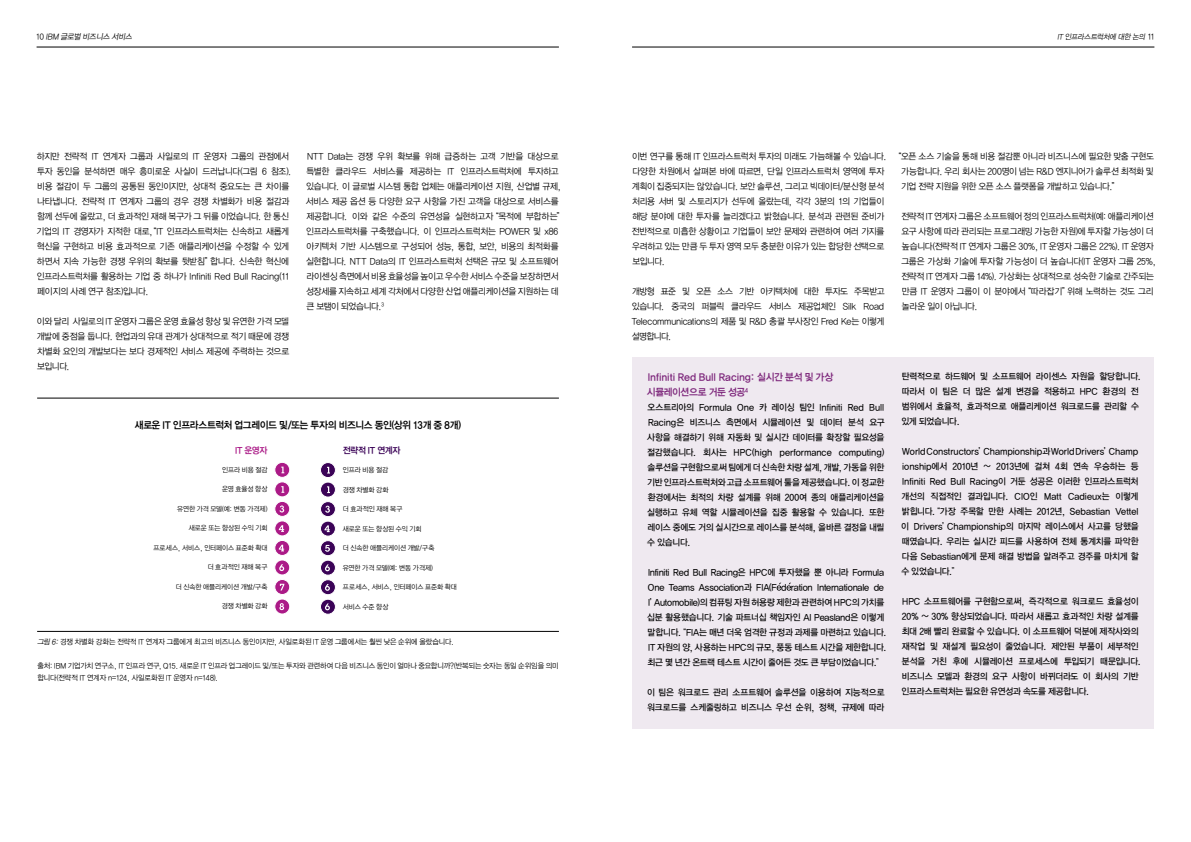
<style>
.page{position:relative;width:1191px;height:842px;background:#fff}
.page>*{position:absolute;margin:0;border:0;box-sizing:border-box;transform-origin:0 0}
.t1{font:10px/15px "YGO145";letter-spacing:-.085em;color:#7e287c;scale:.95 1}
.t2{font:10px "YGO145";letter-spacing:-.115em;color:#000;scale:.95 1}
.t3{font:9px/15px "YGO125";letter-spacing:-.105em;color:#000;scale:.95 1}
.t4{font:9px/15px "YGO135";letter-spacing:-.1em;color:#000;scale:.95 1}
.t5{font:9px "YGO145";letter-spacing:-.095em;color:#3b0357;scale:.95 1}
.t6{font:9px "YGO145";color:#ab1a87;scale:.95 1}
.t7{font:italic 8px "YGO125";color:#000;scale:.95 1}
.t8{font:7.5px/12px "YGO125";letter-spacing:-.095em;color:#000;scale:.95 1}
.t9{font:italic 7.5px "YGO125";color:#000;scale:.95 1}
.t10{font:7px "YGO125";letter-spacing:-.095em;color:#000;scale:.95 1}
.s1{font-style:normal}
.s2{font-family:"YGO12";font-style:normal;font-size:8px}
.s3{font-style:italic}
.s4{font-family:"YGO125"}
</style>
<div class="page">
<hr style="left:37px;top:47px;width:522px;height:1px;background:#000">
<hr style="left:632px;top:47px;width:522px;height:1px;background:#000">
<hr style="left:37px;top:398px;width:522px;height:1px;background:#000">
<hr style="left:37px;top:631px;width:522px;height:1px;background:#000">
<svg style="left:275px;top:462px;width:15px;height:15px"></svg>
<svg style="left:281px;top:467px;width:3px;height:6px"></svg>
<div style="left:274px;top:462px;width:16px;height:16px;border:1px solid #fff;border-radius:50%"></div>
<svg style="left:275px;top:482px;width:15px;height:15px"></svg>
<svg style="left:281px;top:486px;width:3px;height:7px"></svg>
<div style="left:274px;top:481px;width:16px;height:16px;border:1px solid #fff;border-radius:50%"></div>
<svg style="left:275px;top:501px;width:15px;height:15px"></svg>
<svg style="left:279px;top:505px;width:5px;height:7px"></svg>
<div style="left:274px;top:501px;width:16px;height:16px;border:1px solid #fff;border-radius:50%"></div>
<div style="left:275px;top:560px;width:15px;height:15px;background:#ab1a87;border-radius:50%"></div>
<svg style="left:279px;top:564px;width:5px;height:7px"></svg>
<div style="left:274px;top:560px;width:16px;height:15px;border:1px solid #fff;border-radius:50%"></div>
<svg style="left:275px;top:521px;width:15px;height:15px"></svg>
<svg style="left:279px;top:525px;width:5px;height:7px"></svg>
<div style="left:274px;top:520px;width:16px;height:16px;border:1px solid #fff;border-radius:50%"></div>
<svg style="left:275px;top:540px;width:15px;height:15px"></svg>
<svg style="left:279px;top:545px;width:5px;height:6px"></svg>
<div style="left:274px;top:540px;width:16px;height:16px;border:1px solid #fff;border-radius:50%"></div>
<svg style="left:275px;top:579px;width:15px;height:15px"></svg>
<svg style="left:280px;top:584px;width:4px;height:6px"></svg>
<div style="left:274px;top:579px;width:16px;height:16px;border:1px solid #fff;border-radius:50%"></div>
<svg style="left:275px;top:599px;width:15px;height:15px"></svg>
<svg style="left:279px;top:603px;width:5px;height:7px"></svg>
<div style="left:274px;top:599px;width:16px;height:15px;border:1px solid #fff;border-radius:50%"></div>
<div style="left:320px;top:463px;width:15px;height:15px;background:#3b0357;border-radius:50%"></div>
<svg style="left:327px;top:467px;width:3px;height:6px"></svg>
<div style="left:320px;top:462px;width:16px;height:16px;border:1px solid #fff;border-radius:50%"></div>
<div style="left:320px;top:482px;width:15px;height:15px;background:#3b0357;border-radius:50%"></div>
<svg style="left:327px;top:486px;width:3px;height:7px"></svg>
<div style="left:320px;top:482px;width:16px;height:15px;border:1px solid #fff;border-radius:50%"></div>
<div style="left:320px;top:502px;width:15px;height:15px;background:#3b0357;border-radius:50%"></div>
<svg style="left:325px;top:506px;width:5px;height:7px"></svg>
<div style="left:320px;top:501px;width:16px;height:16px;border:1px solid #fff;border-radius:50%"></div>
<div style="left:320px;top:521px;width:15px;height:15px;background:#3b0357;border-radius:50%"></div>
<svg style="left:324px;top:525px;width:6px;height:7px"></svg>
<div style="left:320px;top:521px;width:16px;height:15px;border:1px solid #fff;border-radius:50%"></div>
<svg style="left:320px;top:541px;width:15px;height:15px"></svg>
<svg style="left:325px;top:545px;width:5px;height:7px"></svg>
<div style="left:320px;top:540px;width:16px;height:16px;border:1px solid #fff;border-radius:50%"></div>
<svg style="left:320px;top:560px;width:15px;height:15px"></svg>
<svg style="left:325px;top:564px;width:5px;height:7px"></svg>
<div style="left:320px;top:560px;width:16px;height:16px;border:1px solid #fff;border-radius:50%"></div>
<div style="left:320px;top:580px;width:15px;height:15px;background:#3b0357;border-radius:50%"></div>
<svg style="left:325px;top:584px;width:5px;height:7px"></svg>
<div style="left:320px;top:579px;width:16px;height:16px;border:1px solid #fff;border-radius:50%"></div>
<svg style="left:320px;top:599px;width:15px;height:15px"></svg>
<svg style="left:325px;top:603px;width:5px;height:7px"></svg>
<div style="left:320px;top:599px;width:16px;height:16px;border:1px solid #fff;border-radius:50%"></div>
<div style="left:632px;top:357px;width:521px;height:372px;background:#efe9f0"></div>
<svg style="left:776px;top:583px;width:15px;height:8px"></svg>
<p class="t7" style="left:36px;top:31px;width:105px"><span class="s1">1 0</span> IBM 글로벌 비즈니스 서비스</p>
<p class="t9" style="left:1057px;top:32px;width:104px">IT인프라스트럭처에 대한 논의 <span class="s2">1 1</span></p>
<p class="t3" style="left:36px;top:149px;width:271px">하지만 전략적 IT 연계자 그룹과 사일로의 IT 운영자 그룹의 관점에서 투자 동인을 분석하면 매우 흥미로운 사실이 드러납니다(그림 6 참조). 비용 절감이 두 그룹의 공통된 동인이지만, 상대적 중요도는 큰 차이를 나타냅니다. 전략적 IT 연계자 그룹의 경우 경쟁 차별화가 비용 절감과 함께 선두에 올랐고, 더 효과적인 재해 복구가 그 뒤를 이었습니다. 한 통신 기업의 IT 경영자가 지적한 대로,“IT 인프라스트럭처는 신속하고 새롭게 혁신을 구현하고 비용 효과적으로 기존 애플리케이션을 수정할 수 있게 하면서 지속 가능한 경쟁 우위의 확보를 뒷받침”합니다. 신속한 혁신에 인프라스트럭처를 활용하는 기업 중 하나가 Infiniti Red Bull Racing(11 페이지의 사례 연구 참조)입니다.</p>
<p class="t3" style="left:36px;top:314px;width:268px;text-align:justify">이와 달리 사일로의 IT 운영자 그룹은 운영 효율성 향상 및 유연한 가격 모델 개발에 중점을 둡니다. 현업과의 유대 관계가 상대적으로 적기 때문에 경쟁 차별화 요인의 개발보다는 보다 경제적인 서비스 제공에 주력하는 것으로 보입니다.</p>
<p class="t3" style="left:305px;top:149px;width:275px">NTT Data는 경쟁 우위 확보를 위해 급증하는 고객 기반을 대상으로 특별한 클라우드 서비스를 제공하는 IT 인프라스트럭처에 투자하고 있습니다. 이 글로벌 시스템 통합 업체는 애플리케이션 지원, 산업별 규제, 서비스 제공 옵션 등 다양한 요구 사항을 가진 고객을 대상으로 서비스를 제공합니다. 이와 같은 수준의 유연성을 실현하고자“목적에 부합하는” 인프라스트럭처를 구축했습니다. 이 인프라스트럭처는 POWER 및 x86 아키텍처 기반 시스템으로 구성되어 성능, 통합, 보안, 비용의 최적화를 실현합니다. NTT Data의 IT 인프라스트럭처 선택은 규모 및 소프트웨어 라이센싱 측면에서 비용 효율성을 높이고 우수한 서비스 수준을 보장하면서 성장세를 지속하고 세계 각처에서 다양한 산업 애플리케이션을 지원하는 데 큰 보탬이 되었습니다.<sup>3</sup></p>
<p class="t2" style="left:134px;top:418px;width:346px">새로운 IT 인프라스트럭처 업그레이드 및/또는 투자의 비즈니스 동인(상위 13개 중 8개)</p>
<p class="t6" style="left:235px;top:444px;width:36px">IT 운영자</p>
<p class="t10" style="left:222px;top:465px;width:50px">인프라 비용 절감</p>
<p class="t10" style="left:222px;top:485px;width:50px">운영 효율성 향상</p>
<p class="t10" style="left:177px;top:504px;width:97px">유연한 가격 모델(예: 변동 가격제)</p>
<p class="t10" style="left:188px;top:524px;width:85px">새로운 또는 향상된 수익 기회</p>
<p class="t10" style="left:153px;top:543px;width:122px">프로세스, 서비스, 인터페이스 표준화 확대</p>
<p class="t10" style="left:207px;top:563px;width:65px">더 효과적인 재해 복구</p>
<p class="t10" style="left:175px;top:582px;width:99px">더 신속한 애플리케이션 개발/구축</p>
<p class="t10" style="left:221px;top:602px;width:50px">경쟁 차별화 강화</p>
<p class="t5" style="left:342px;top:444px;width:63px">전략적 IT 연계자</p>
<p class="t10" style="left:342px;top:466px;width:50px">인프라 비용 절감</p>
<p class="t10" style="left:342px;top:485px;width:50px">경쟁 차별화 강화</p>
<p class="t10" style="left:342px;top:505px;width:65px">더 효과적인 재해 복구</p>
<p class="t10" style="left:342px;top:524px;width:85px">새로운 또는 향상된 수익 기회</p>
<p class="t10" style="left:342px;top:544px;width:99px">더 신속한 애플리케이션 개발/구축</p>
<p class="t10" style="left:342px;top:563px;width:97px">유연한 가격 모델(예: 변동 가격제)</p>
<p class="t10" style="left:342px;top:583px;width:122px">프로세스, 서비스, 인터페이스 표준화 확대</p>
<p class="t10" style="left:342px;top:602px;width:50px">서비스 수준 향상</p>
<p class="t8" style="left:37px;top:636px;width:440px"><span class="s3">그림 6:</span>경쟁 차별화 강화는 전략적 IT 연계자 그룹에게 최고의 비즈니스 동인이지만, 사일로화된 IT 운영 그룹에서는 훨씬 낮은 순위에 올랐습니다.</p>
<p class="t8" style="left:37px;top:660px;width:550px">출처: IBM 기업가치 연구소, IT 인프라 연구, Q15. 새로운 IT 인프라 업그레이드 및/또는 투자와 관련하여 다음 비즈니스 동인이 얼마나 중요합니까?(반복되는 숫자는 동일 순위임을 의미 합니다(전략적 IT 연계자 n=124, 사일로화된 IT 운영자 n=148).</p>
<p class="t3" style="left:631px;top:149px;width:270px">이번 연구를 통해 IT 인프라스트럭처 투자의 미래도 가늠해볼 수 있습니다. 다양한 차원에서 살펴본 바에 따르면, 단일 인프라스트럭처 영역에 투자 계획이 집중되지는 않았습니다. 보안 솔루션, 그리고 빅데이터/분산형 분석 처리용 서버 및 스토리지가 선두에 올랐는데, 각각 3분의 1의 기업들이 해당 분야에 대한 투자를 늘리겠다고 밝혔습니다. 분석과 관련된 준비가 전반적으로 미흡한 상황이고 기업들이 보안 문제와 관련하여 여러 가지를 우려하고 있는 만큼 두 투자 영역 모두 충분한 이유가 있는 합당한 선택으로 보입니다.</p>
<p class="t3" style="left:631px;top:284px;width:268px;text-align:justify">개방형 표준 및 오픈 소스 기반 아키텍처에 대한 투자도 주목받고 있습니다. 중국의 퍼블릭 클라우드 서비스 제공업체인 Silk Road Telecommunications의 제품 및 R&amp;D 총괄 부사장인 Fred Ke는 이렇게 설명합니다.</p>
<p class="t1" style="left:646px;top:370px;width:198px">Infiniti Red Bull Racing: 실시간 분석 및 가상 시뮬레이션으로 거둔 성공<sup>4</sup></p>
<p class="t4" style="left:647px;top:400px;width:252px;text-align:justify">오스트리아의 Formula One 카 레이싱 팀인 Infiniti Red Bull Racing은 비즈니스 측면에서 시뮬레이션 및 데이터 분석 요구 사항을 해결하기 위해 자동화 및 실시간 데이터를 확장할 필요성을 절감했습니다. 회사는 HPC(high performance computing) 솔루션을 구현함으로써 팀에게 더 신속한 차량 설계, 개발, 가동을 위한 기반 인프라스트럭처와 고급 소프트웨어 툴을 제공했습니다. 이 정교한 환경에서는 최적의 차량 설계를 위해 200여 종의 애플리케이션을 실행하고 유체 역할 시뮬레이션을 집중 활용할 수 있습니다. 또한 레이스 중에도 거의 실시간으로 레이스를 분석해, 올바른 결정을 내릴 수 있습니다.</p>
<p class="t4" style="left:647px;top:565px;width:254px">Infiniti Red Bull Racing은 HPC에 투자했을 뿐 아니라 Formula One Teams Association과 FIA(F d ration Internationale de l’Automobile)의 컴퓨팅 자원 허용량 제한과 관련하여 HPC의 가치를 십분 활용했습니다. 기술 파트너십 책임자인 Al Peasland은 이렇게 말합니다.<span class="s4">“</span>FIA는 매년 더욱 엄격한 규정과 과제를 마련하고 있습니다.<br>IT 자원의 양, 사용하는 HPC의 규모, 풍동 테스트 시간을 제한합니다. 최근 몇 년간 온트랙 테스트 시간이 줄어든 것도 큰 부담이었습니다.<span class="s4">”</span></p>
<p class="t4" style="left:646px;top:685px;width:252px">이 팀은 워크로드 관리 소프트웨어 솔루션을 이용하여 지능적으로 워크로드를 스케줄링하고 비즈니스 우선 순위, 정책, 규제에 따라</p>
<p class="t3" style="left:900px;top:149px;width:268px;text-align:justify;text-indent:-7px">“오픈 소스 기술을 통해 비용 절감뿐 아니라 비즈니스에 필요한 맞춤 구현도 가능합니다. 우리 회사는 200명이 넘는 R&amp;D 엔지니어가 솔루션 최적화 및 기업 전략 지원을 위한 오픈 소스 플랫폼을 개발하고 있습니다.”</p>
<p class="t3" style="left:901px;top:209px;width:270px">전략적 IT 연계자 그룹은 소프트웨어 정의 인프라스트럭처(예: 애플리케이션 요구 사항에 따라 관리되는 프로그래밍 가능한 자원)에 투자할 가능성이 더 높습니다(전략적 IT 연계자 그룹은 30%, IT 운영자 그룹은 22%). IT 운영자 그룹은 가상화 기술에 투자할 가능성이 더 높습니다(IT 운영자 그룹 25%, 전략적 IT 연계자 그룹 14%). 가상화는 상대적으로 성숙한 기술로 간주되는 만큼 IT 운영자 그룹이 이 분야에서“따라잡기”위해 노력하는 것도 그리 놀라운 일이 아닙니다.</p>
<p class="t4" style="left:901px;top:369px;width:254px">탄력적으로 하드웨어 및 소프트웨어 라이센스 자원을 할당합니다. 따라서 이 팀은 더 많은 설계 변경을 적용하고 HPC 환경의 전 범위에서 효율적, 효과적으로 애플리케이션 워크로드를 관리할 수 있게 되었습니다.</p>
<p class="t4" style="left:901px;top:444px;width:252px;text-align:justify">World Constructors’Championship과 World Drivers’Champ ionship에서 2010년 ~ 2013년에 걸쳐 4회 연속 우승하는 등 Infiniti Red Bull Racing이 거둔 성공은 이러한 인프라스트럭처 개선의 직접적인 결과입니다. CIO인 Matt Cadieux는 이렇게 밝힙니다.<span class="s4">“</span>가장 주목할 만한 사례는 2012년, Sebastian Vettel 이 Drivers’Championship의 마지막 레이스에서 사고를 당했을 때였습니다. 우리는 실시간 피드를 사용하여 전체 통계치를 파악한 다음 Sebastian에게 문제 해결 방법을 알려주고 경주를 마치게 할 수 있었습니다.<span class="s4">”</span></p>
<p class="t4" style="left:901px;top:594px;width:254px">HPC 소프트웨어를 구현함으로써, 즉각적으로 워크로드 효율성이<br>20% ~ 30% 향상되었습니다. 따라서 새롭고 효과적인 차량 설계를 최대 2배 빨리 완료할 수 있습니다. 이 소프트웨어 덕분에 제작사와의 재작업 및 재설계 필요성이 줄었습니다. 제안된 부품이 세부적인 분석을 거친 후에 시뮬레이션 프로세스에 투입되기 때문입니다. 비즈니스 모델과 환경의 요구 사항이 바뀌더라도 이 회사의 기반 인프라스트럭처는 필요한 유연성과 속도를 제공합니다.</p>
</div>
